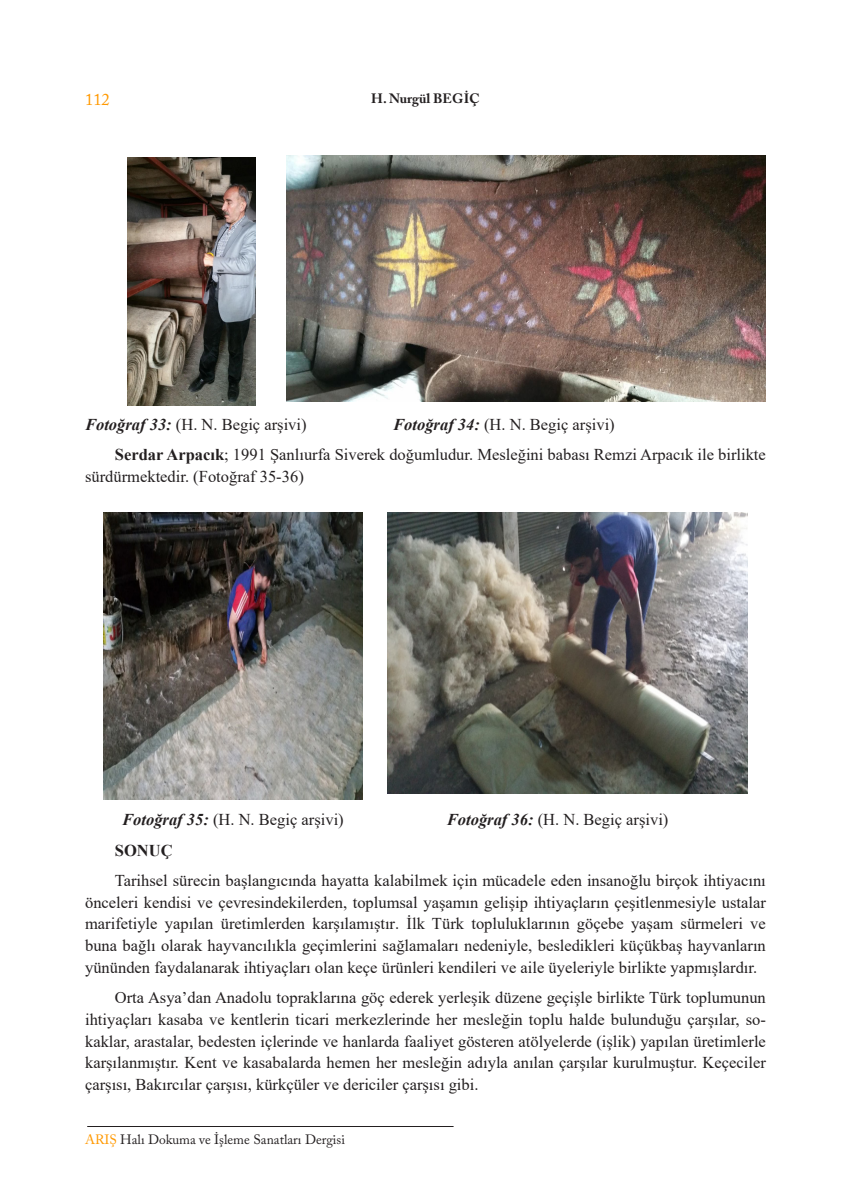
<style>
.page{position:relative;width:851px;height:1191px;background:#fff}
.page>*{position:absolute;margin:0;border:0;box-sizing:border-box;transform-origin:0 0}
.Body_Text{font:16.5px/21.8px "Times New Roman";color:#231f20;text-align:justify}
.t1{font:700 16.5px "Times New Roman";color:#231f20}
.t2{font:16.5px "Adobe Caslon Pro";color:#f90}
.t3{font:13.5px "Adobe Caslon Pro";color:#231f20}
.t4{font:700 13.5px "Adobe Caslon Pro";color:#231f20}
.s1{font-weight:700;font-style:italic}
.s2{font-weight:700}
.s3{color:#f90}
</style>
<div class="page">
<hr style="left:87px;top:1126px;width:366px;height:1px;background:#231f20">
<img style="left:127px;top:157px;width:128px;height:248px">
<img style="left:286px;top:156px;width:479px;height:245px">
<img style="left:104px;top:512px;width:258px;height:287px">
<img style="left:387px;top:512px;width:360px;height:281px">
<p class="t2" style="left:85px;top:90px;width:26px">112</p>
<p class="t4" style="left:371px;top:90px;width:110px">H. Nurgül BEGİÇ</p>
<p class="Body_Text" style="left:85px;top:413px;width:223px"><span class="s1">Fotoğraf 33:</span> (H. N. Begiç arşivi)</p>
<p class="Body_Text" style="left:393px;top:413px;width:223px"><span class="s1">Fotoğraf 34:</span> (H. N. Begiç arşivi)</p>
<p class="Body_Text" style="left:85px;top:443px;width:682px;text-indent:30px"><span class="s2">Serdar Arpacık</span>; 1991 Şanlıurfa Siverek doğumludur. Mesleğini babası Remzi Arpacık ile birlikte sürdürmektedir. (Fotoğraf 35-36)</p>
<p class="Body_Text" style="left:122px;top:808px;width:223px"><span class="s1">Fotoğraf 35:</span> (H. N. Begiç arşivi)</p>
<p class="Body_Text" style="left:447px;top:808px;width:223px"><span class="s1">Fotoğraf 36:</span> (H. N. Begiç arşivi)</p>
<p class="t1" style="left:115px;top:838px;width:59px">SONUÇ</p>
<p class="Body_Text" style="left:85px;top:869px;width:682px;text-indent:30px">Tarihsel sürecin başlangıcında hayatta kalabilmek için mücadele eden insanoğlu birçok ihtiyacını önceleri kendisi ve çevresindekilerden, toplumsal yaşamın gelişip ihtiyaçların çeşitlenmesiyle ustalar marifetiyle yapılan üretimlerden karşılamıştır. İlk Türk topluluklarının göçebe yaşam sürmeleri ve buna bağlı olarak hayvancılıkla geçimlerini sağlamaları nedeniyle, besledikleri küçükbaş hayvanların yününden faydalanarak ihtiyaçları olan keçe ürünleri kendileri ve aile üyeleriyle birlikte yapmışlardır.</p>
<p class="Body_Text" style="left:85px;top:986px;width:682px;text-indent:30px">Orta Asya’dan Anadolu topraklarına göç ederek yerleşik düzene geçişle birlikte Türk toplumunun ihtiyaçları kasaba ve kentlerin ticari merkezlerinde her mesleğin toplu halde bulunduğu çarşılar, so&shy;kaklar, arastalar, bedesten içlerinde ve hanlarda faaliyet gösteren atölyelerde (işlik) yapılan üretimlerle karşılanmıştır. Kent ve kasabalarda hemen her mesleğin adıyla anılan çarşılar kurulmuştur. Keçeciler çarşısı, Bakırcılar çarşısı, kürkçüler ve dericiler çarşısı gibi.</p>
<p class="t3" style="left:85px;top:1131px;width:261px"><span class="s3">ARIŞ</span> Halı Dokuma ve İşleme Sanatları Dergisi</p>
</div>
